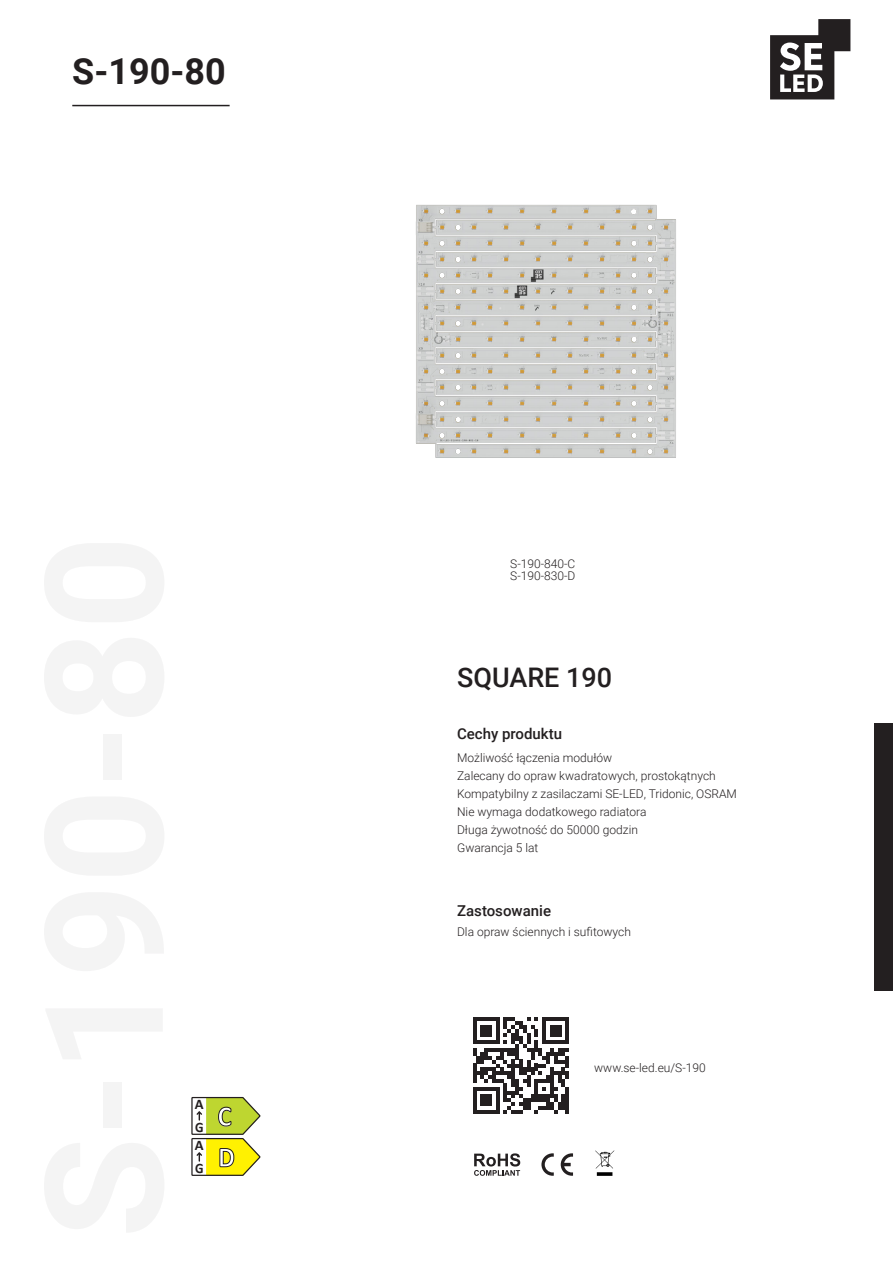
<style>
.page{position:relative;width:893px;height:1263px;background:#fff}
.page>*{position:absolute;margin:0;border:0;box-sizing:border-box;transform-origin:0 0}
.t1{font:700 36px "Roboto";color:#231f20}
.t2{font:700 28.8px "Calibri";color:#fff;scale:.92 1}
.t3{font:500 27px "Roboto";color:#231f20}
.t4{font:500 15px "Roboto";color:#231f20}
.t5{font:700 14.55px "Calibri";color:#231f20}
.t6{font:700 14.4px "Calibri";color:#231f20;scale:.92 1}
.t7{font:300 12px "Roboto";color:#231f20}
</style>
<div class="page">
<svg style="left:770px;top:19px;width:80px;height:80px"></svg>
<hr style="left:72px;top:105px;width:158px;height:1px;background:#231f20">
<img style="left:415px;top:204px;width:261px;height:254px">
<svg style="left:474px;top:1153px;width:46px;height:23px"></svg>
<svg style="left:541px;top:1153px;width:13px;height:22px"></svg>
<svg style="left:561px;top:1153px;width:12px;height:22px"></svg>
<svg style="left:595px;top:1150px;width:19px;height:26px"></svg>
<svg style="left:191px;top:1096px;width:70px;height:80px"></svg>
<div style="left:875px;top:723px;width:18px;height:267px;background:#231f20"></div>
<svg style="left:473px;top:1017px;width:96px;height:97px"></svg>
<p class="t1" style="left:72px;top:46px;width:155px">S-190-80</p>
<p class="t5" style="left:195px;top:1094px;width:10px">A</p>
<p class="t6" style="left:195px;top:1117px;width:11px">G</p>
<p class="t5" style="left:195px;top:1135px;width:10px">A</p>
<p class="t6" style="left:195px;top:1158px;width:45px">G <sup>D</sup></p>
<h2 class="t2" style="left:217px;top:1096px;width:17px">C</h2>
<p class="t7" style="left:510px;top:555px;width:67px">S-190-840-C</p>
<p class="t7" style="left:510px;top:567px;width:67px">S-190-830-D</p>
<p class="t3" style="left:457px;top:659px;width:157px">SQUARE 190</p>
<p class="t4" style="left:457px;top:723px;width:107px">Cechy produktu</p>
<p class="t7" style="left:457px;top:749px;width:157px">Możliwość łączenia modułów</p>
<p class="t7" style="left:457px;top:767px;width:260px">Zalecany do opraw kwadratowych, prostokątnych</p>
<p class="t7" style="left:457px;top:785px;width:281px">Kompatybilny z zasilaczami SE-LED, Tridonic, OSRAM</p>
<p class="t7" style="left:457px;top:803px;width:191px">Nie wymaga dodatkowego radiatora</p>
<p class="t7" style="left:457px;top:821px;width:182px">Długa żywotność do 50000 godzin</p>
<p class="t7" style="left:457px;top:839px;width:83px">Gwarancja 5 lat</p>
<p class="t4" style="left:457px;top:900px;width:95px">Zastosowanie</p>
<p class="t7" style="left:457px;top:923px;width:175px">Dla opraw ściennych i sufitowych</p>
<p class="t7" style="left:594px;top:1059px;width:113px">www.se-led.eu/S-190</p>
</div>
